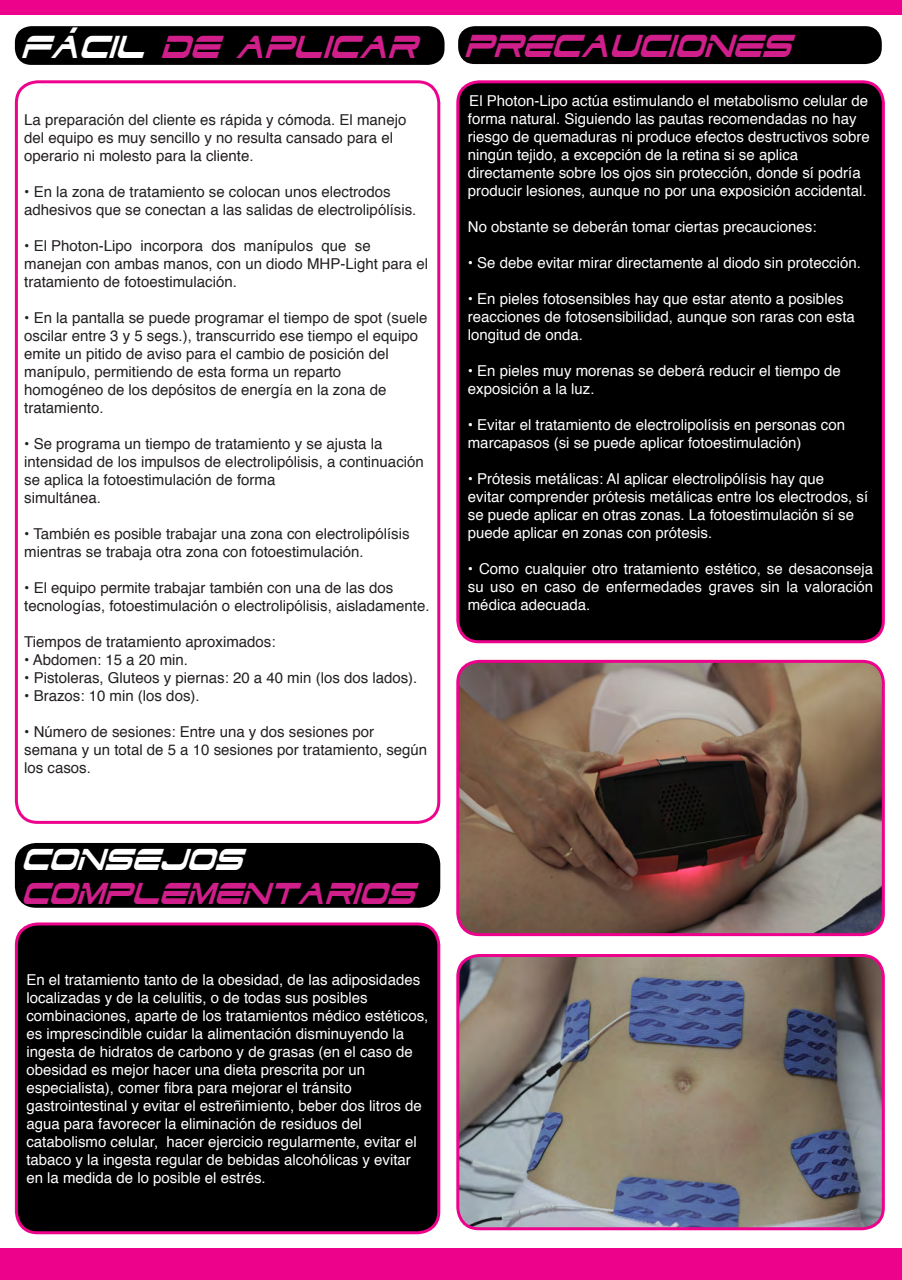
<style>
.page{position:relative;width:902px;height:1280px;background:#fff}
.page>*{position:absolute;margin:0;border:0;box-sizing:border-box;transform-origin:0 0}
.t1{font:italic 38.4px "Dodger";color:#d01f8b;scale:.72 1}
.t2{font:italic 36.45px "Dodger";color:#d01f8b;scale:.72 1}
.t3{font:italic 36.45px "Dodger";color:#fff;scale:.72 1}
.t4{font:15px/18px "Helvetica";color:#fff}
.t5{font:15px/18px "Helvetica";color:#231f20}
.s1{color:#fff}
</style>
<div class="page">
<div style="left:15px;top:843px;width:425px;height:65px;background:#000;border-radius:21px"></div>
<div style="left:15px;top:80px;width:425px;height:744px;border:3px solid #ed028c;border-radius:21px"></div>
<div style="left:16px;top:924px;width:423px;height:309px;background:#000;border-radius:21px"></div>
<div style="left:15px;top:922px;width:425px;height:312px;border:3px solid #ed028c;border-radius:21px"></div>
<img style="left:459px;top:955px;width:424px;height:274px">
<div style="left:456px;top:954px;width:428px;height:276px;border:3px solid #ed028c;border-radius:21px"></div>
<div style="left:458px;top:26px;width:423px;height:38px;background:#000;border-radius:16px"></div>
<div style="left:458px;top:82px;width:425px;height:560px;background:#000;border-radius:21px"></div>
<div style="left:456px;top:80px;width:428px;height:563px;border:3px solid #ed028c;border-radius:21px"></div>
<img style="left:459px;top:661px;width:424px;height:274px">
<div style="left:456px;top:660px;width:428px;height:276px;border:3px solid #ed028c;border-radius:21px"></div>
<div style="left:0;top:0;width:901px;height:15px;background:#ed028c"></div>
<div style="left:0;top:1249px;width:901px;height:31px;background:#ed028c"></div>
<div style="left:15px;top:26px;width:429px;height:39px;background:#000;border-radius:17px"></div>
<p class="t1" style="left:22px;top:26px;width:551px"><span class="s1">FÁCIL</span> DE APLICAR</p>
<p class="t5" style="left:24px;top:111px;width:383px">La preparación del cliente es rápida y cómoda. El manejo del equipo es muy sencillo y no resulta cansado para el operario ni molesto para la cliente.</p>
<p class="t5" style="left:24px;top:183px;width:368px">• En la zona de tratamiento se colocan unos electrodos</p>
<p class="t5" style="left:24px;top:201px;width:393px">adhesivos que se conectan a las salidas de electrolipólísis.</p>
<p class="t5" style="left:24px;top:237px;width:405px">• El Photon-Lipo incorpora dos manípulos que se manejan con ambas manos, con un diodo MHP-Light para el tratamiento de fotoestimulación.</p>
<p class="t5" style="left:24px;top:309px;width:404px">• En la pantalla se puede programar el tiempo de spot (suele oscilar entre 3 y 5 segs.), transcurrido ese tiempo el equipo emite un pitido de aviso para el cambio de posición del manípulo, permitiendo de esta forma un reparto<br>homogéneo de los depósitos de energía en la zona de tratamiento.</p>
<p class="t5" style="left:24px;top:435px;width:359px">• Se programa un tiempo de tratamiento y se ajusta la</p>
<p class="t5" style="left:24px;top:453px;width:401px">intensidad de los impulsos de electrolipólisis, a continuación se aplica la fotoestimulación de forma</p>
<p class="t5" style="left:24px;top:489px;width:78px">simultánea.</p>
<p class="t5" style="left:24px;top:525px;width:387px">• También es posible trabajar una zona con electrolipólísis mientras se trabaja otra zona con fotoestimulación.</p>
<p class="t5" style="left:24px;top:579px;width:370px">• El equipo permite trabajar también con una de las dos</p>
<p class="t5" style="left:24px;top:597px;width:406px">tecnologías, fotoestimulación o electrolipólisis, aisladamente.</p>
<p class="t5" style="left:24px;top:633px;width:253px">Tiempos de tratamiento aproximados:</p>
<p class="t5" style="left:24px;top:651px;width:165px">• Abdomen: 15 a 20 min.</p>
<p class="t5" style="left:24px;top:669px;width:394px">• Pistoleras, Gluteos y piernas: 20 a 40 min (los dos lados).</p>
<p class="t5" style="left:24px;top:687px;width:177px">• Brazos: 10 min (los dos).</p>
<p class="t5" style="left:24px;top:723px;width:404px">• Número de sesiones: Entre una y dos sesiones por semana y un total de 5 a 10 sesiones por tratamiento, según los casos.</p>
<p class="t3" style="left:22px;top:840px;width:308px">CONSEJOS</p>
<p class="t2" style="left:22px;top:874px;width:547px">COMPLEMENTARIOS</p>
<p class="t4" style="left:26px;top:971px;width:403px">En el tratamiento tanto de la obesidad, de las adiposidades localizadas y de la celulitis, o de todas sus posibles combinaciones, aparte de los tratamientos médico estéticos, es imprescindible cuidar la alimentación disminuyendo la ingesta de hidratos de carbono y de grasas (en el caso de obesidad es mejor hacer una dieta prescrita por un especialista), comer fibra para mejorar el tránsito gastrointestinal y evitar el estreñimiento, beber dos litros de agua para favorecer la eliminación de residuos del catabolismo celular, hacer ejercicio regularmente, evitar el tabaco y la ingesta regular de bebidas alcohólicas y evitar en la medida de lo posible el estrés.</p>
<p class="t1" style="left:465px;top:26px;width:455px">PRECAUCIONES</p>
<p class="t4" style="left:468px;top:93px;width:403px">El Photon-Lipo actúa estimulando el metabolismo celular de forma natural. Siguiendo las pautas recomendadas no hay riesgo de quemaduras ni produce efectos destructivos sobre ningún tejido, a excepción de la retina si se aplica directamente sobre los ojos sin protección, donde sí podría producir lesiones, aunque no por una exposición accidental.</p>
<p class="t4" style="left:468px;top:219px;width:350px">No obstante se deberán tomar ciertas precauciones:</p>
<p class="t4" style="left:468px;top:255px;width:394px">• Se debe evitar mirar directamente al diodo sin protección.</p>
<p class="t4" style="left:468px;top:291px;width:388px">• En pieles fotosensibles hay que estar atento a posibles reacciones de fotosensibilidad, aunque son raras con esta longitud de onda.</p>
<p class="t4" style="left:468px;top:363px;width:374px">• En pieles muy morenas se deberá reducir el tiempo de exposición a la luz.</p>
<p class="t4" style="left:468px;top:417px;width:379px">• Evitar el tratamiento de electrolipolísis en personas con</p>
<p class="t4" style="left:468px;top:435px;width:335px">marcapasos (si se puede aplicar fotoestimulación)</p>
<p class="t4" style="left:468px;top:471px;width:358px">• Prótesis metálicas: Al aplicar electrolipólísis hay que</p>
<p class="t4" style="left:468px;top:489px;width:402px">evitar comprender prótesis metálicas entre los electrodos, sí se puede aplicar en otras zonas. La fotoestimulación sí se puede aplicar en zonas con prótesis.</p>
<p class="t4" style="left:468px;top:561px;width:406px;text-align:justify">• Como cualquier otro tratamiento estético, se desaconseja su uso en caso de enfermedades graves sin la valoración médica adecuada.</p>
</div>
